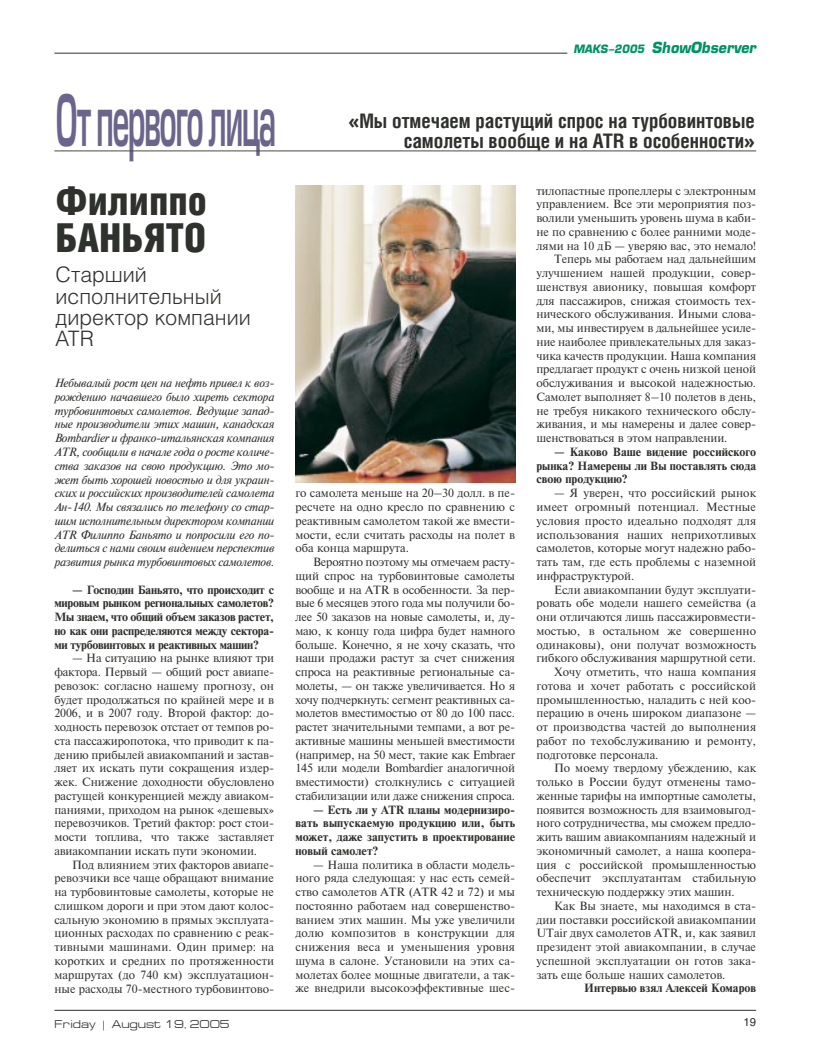
<style>
.page{position:relative;width:814px;height:1063px;background:#fff}
.page>*{position:absolute;margin:0;border:0;box-sizing:border-box;transform-origin:0 0}
.t1{font:69.12px "Europe Demi";letter-spacing:-.055em;color:#6b648b;scale:.43 1}
.t2{font:900 40px/37.5px "Helios Cond";color:#2f312d}
.t3{font:300 21.25px/21.2px "Helios";color:#2f312d}
.t4{font:700 20px/20px "Helios Cond";color:#2f312d;text-align:right}
.t5{font:italic 700 15px "Europe";color:#009265;scale:.94 1}
.t6{font:11.25px/13.8px "Newton C";color:#2f312d;text-align:justify}
.t7{font:italic 11.25px/13.8px "Newton C";letter-spacing:-.02em;color:#2f312d;text-align:justify}
.t8{font:700 11.25px/13.8px "Newton C";color:#2f312d;text-align:justify}
.t9{font:11.25px "Europe Ext";color:#2f312d}
.t10{font:11.25px "Helios";color:#2f312d}
.s1{font-size:11.25px}
.s2{font-family:"Futuris C"}
</style>
<div class="page">
<hr style="left:54px;top:1010px;width:702px;height:1px;background:#2f312d">
<hr style="left:54px;top:53px;width:513px;height:1px;background:#2f312d">
<hr style="left:54px;top:151px;width:702px;height:1px;background:#4d4947">
<img style="left:295px;top:185px;width:220px;height:297px">
<h1 class="t1" style="left:56px;top:96px;width:515px">От первого лица</h1>
<h2 class="t2" style="left:56px;top:186px;width:153px">Филиппо<br>БАНЬЯТО</h2>
<h3 class="t3" style="left:56px;top:266px;width:197px">Старший исполнительный директор компании<br>ATR</h3>
<p class="t7" style="left:54px;top:377px;width:221px">Небывалый рост цен на нефть привел к воз&shy;рождению начавшего было хиреть сектора турбовинтовых самолетов. Ведущие запад&shy;ные производители этих машин, канадская Bombardier и франко-итальянская компания ATR, сообщили в начале года о росте количе&shy;ства заказов на свою продукцию. Это мо&shy;жет быть хорошей новостью и для украин&shy;ских и российских производителей самолета Ан-140. Мы связались по телефону со стар&shy;шим исполнительным директором компании ATR Филиппо Баньято и попросили его по&shy;делиться с нами своим видением перспектив развития рынка турбовинтовых самолетов.</p>
<p class="t8" style="left:54px;top:584px;width:221px;text-indent:18px">— Господин Баньято, что происходит с мировым рынком региональных самолетов?<br>Мы знаем, что общий объем заказов растет, но как они распределяются между сектора&shy;ми турбовинтовых и реактивных машин?</p>
<p class="t6" style="left:54px;top:652px;width:221px;text-indent:18px">— На ситуацию на рынке влияют три фактора. Первый — общий рост авиапе&shy;ревозок: согласно нашему прогнозу, он будет продолжаться по крайней мере и в 2006, и в 2007 году. Второй фактор: до&shy;ходность перевозок отстает от темпов ро&shy;ста пассажиропотока, что приводит к па&shy;дению прибылей авиакомпаний и застав&shy;ляет их искать пути сокращения издер&shy;жек. Снижение доходности обусловлено растущей конкуренцией между авиаком&shy;паниями, приходом на рынок «дешевых» перевозчиков. Третий фактор: рост стои&shy;мости топлива, что также заставляет авиакомпании искать пути экономии.</p>
<p class="t6" style="left:54px;top:859px;width:221px;text-indent:18px">Под влиянием этих факторов авиапе&shy;ревозчики все чаще обращают внимание на турбовинтовые самолеты, которые не слишком дороги и при этом дают колос&shy;сальную экономию в прямых эксплуата&shy;ционных расходах по сравнению с реак&shy;тивными машинами. Один пример: на коротких и средних по протяженности маршрутах (до 740 км) эксплуатацион&shy;ные расходы 70-местного турбовинтово-</p>
<h3 class="t5" style="left:574px;top:42px;width:196px"><span class="s1">MAKS−2005</span> ShowObserver</h3>
<h3 class="t4" style="left:348px;top:113px;width:408px"><span class="s2">«</span>Мы отмечаем растущий спрос на турбовинтовые самолеты вообще и на ATR в особенности<span class="s2">»</span></h3>
<p class="t6" style="left:295px;top:487px;width:221px">го самолета меньше на 20–30 долл. в пе&shy;ресчете на одно кресло по сравнению с реактивным самолетом такой же вмести&shy;мости, если считать расходы на полет в оба конца маршрута.</p>
<p class="t6" style="left:295px;top:556px;width:221px;text-indent:18px">Вероятно поэтому мы отмечаем расту&shy;щий спрос на турбовинтовые самолеты вообще и на ATR в особенности. За пер&shy;вые 6 месяцев этого года мы получили бо&shy;лее 50 заказов на новые самолеты, и, ду&shy;маю, к концу года цифра будет намного больше. Конечно, я не хочу сказать, что наши продажи растут за счет снижения спроса на реактивные региональные са&shy;молеты, — он также увеличивается. Но я хочу подчеркнуть: сегмент реактивных са&shy;молетов вместимостью от 80 до 100 пасс. растет значительными темпами, а вот ре&shy;активные машины меньшей вместимости (например, на 50 мест, такие как Embraer 145 или модели Bombardier аналогичной вместимости) столкнулись с ситуацией стабилизации или даже снижения спроса.</p>
<p class="t8" style="left:295px;top:804px;width:221px;text-indent:18px">— Есть ли у ATR планы модернизиро&shy;вать выпускаемую продукцию или, быть может, даже запустить в проектирование новый самолет?</p>
<p class="t6" style="left:295px;top:859px;width:221px;text-indent:18px">— Наша политика в области модель&shy;ного ряда следующая: у нас есть семей&shy;ство самолетов ATR (ATR 42 и 72) и мы постоянно работаем над совершенство&shy;ванием этих машин. Мы уже увеличили долю композитов в конструкции для снижения веса и уменьшения уровня шума в салоне. Установили на этих са&shy;молетах более мощные двигатели, а так&shy;же внедрили высокоэффективные шес-</p>
<p class="t6" style="left:536px;top:185px;width:221px">тилопастные пропеллеры с электронным</p>
<p class="t6" style="left:536px;top:199px;width:221px">управлением. Все эти мероприятия поз-</p>
<p class="t6" style="left:536px;top:212px;width:221px">волили уменьшить уровень шума в каби-</p>
<p class="t6" style="left:536px;top:226px;width:221px">не по сравнению с более ранними моде-</p>
<p class="t6" style="left:536px;top:240px;width:221px">лями на 10 дБ — уверяю вас, это немало!</p>
<p class="t6" style="left:554px;top:254px;width:203px">Теперь мы работаем над дальнейшим</p>
<p class="t6" style="left:536px;top:267px;width:221px">улучшением нашей продукции, совер-</p>
<p class="t6" style="left:536px;top:281px;width:221px">шенствуя авионику, повышая комфорт</p>
<p class="t6" style="left:536px;top:295px;width:221px">для пассажиров, снижая стоимость тех-</p>
<p class="t6" style="left:536px;top:309px;width:221px">нического обслуживания. Иными слова-</p>
<p class="t6" style="left:536px;top:322px;width:221px">ми, мы инвестируем в дальнейшее усиле-</p>
<p class="t6" style="left:536px;top:336px;width:221px">ние наиболее привлекательных для заказ-</p>
<p class="t6" style="left:536px;top:350px;width:221px">чика качеств продукции. Наша компания</p>
<p class="t6" style="left:536px;top:364px;width:221px">предлагает продукт с очень низкой ценой</p>
<p class="t6" style="left:536px;top:377px;width:221px">обслуживания и высокой надежностью.</p>
<p class="t6" style="left:536px;top:391px;width:221px">Самолет выполняет 8–10 полетов в день,</p>
<p class="t6" style="left:536px;top:405px;width:221px">не требуя никакого технического обслу-</p>
<p class="t6" style="left:536px;top:419px;width:221px">живания, и мы намерены и далее совер-</p>
<p class="t6" style="left:536px;top:432px;width:193px">шенствоваться в этом направлении.</p>
<p class="t8" style="left:536px;top:446px;width:221px;text-indent:18px">— Каково Ваше видение российского рынка? Намерены ли Вы поставлять сюда свою продукцию?</p>
<p class="t6" style="left:536px;top:487px;width:221px;text-indent:18px">— Я уверен, что российский рынок имеет огромный потенциал. Местные условия просто идеально подходят для использования наших неприхотливых самолетов, которые могут надежно рабо&shy;тать там, где есть проблемы с наземной инфраструктурой.</p>
<p class="t6" style="left:554px;top:584px;width:203px">Если авиакомпании будут эксплуати-</p>
<p class="t6" style="left:536px;top:597px;width:221px">ровать обе модели нашего семейства (а</p>
<p class="t6" style="left:536px;top:611px;width:221px">они отличаются лишь пассажировмести-</p>
<p class="t6" style="left:536px;top:625px;width:221px">мостью, в остальном же совершенно</p>
<p class="t6" style="left:536px;top:639px;width:221px">одинаковы), они получат возможность</p>
<p class="t6" style="left:536px;top:652px;width:221px">гибкого обслуживания маршрутной сети.</p>
<p class="t6" style="left:554px;top:666px;width:203px">Хочу отметить, что наша компания</p>
<p class="t6" style="left:536px;top:680px;width:221px">готова и хочет работать с российской</p>
<p class="t6" style="left:536px;top:694px;width:221px">промышленностью, наладить с ней коо-</p>
<p class="t6" style="left:536px;top:707px;width:221px">перацию в очень широком диапазоне —</p>
<p class="t6" style="left:536px;top:721px;width:221px">от производства частей до выполнения</p>
<p class="t6" style="left:536px;top:735px;width:221px">работ по техобслуживанию и ремонту,</p>
<p class="t6" style="left:536px;top:749px;width:124px">подготовке персонала.</p>
<p class="t6" style="left:554px;top:762px;width:203px">По моему твердому убеждению, как</p>
<p class="t6" style="left:536px;top:776px;width:221px">только в России будут отменены тамо-</p>
<p class="t6" style="left:536px;top:790px;width:221px">женные тарифы на импортные самолеты,</p>
<p class="t6" style="left:536px;top:804px;width:221px">появится возможность для взаимовыгод-</p>
<p class="t6" style="left:536px;top:817px;width:221px">ного сотрудничества, мы сможем предло-</p>
<p class="t6" style="left:536px;top:831px;width:221px">жить вашим авиакомпаниям надежный и</p>
<p class="t6" style="left:536px;top:845px;width:221px">экономичный самолет, а наша коопера-</p>
<p class="t6" style="left:536px;top:859px;width:221px">ция с российской промышленностью</p>
<p class="t6" style="left:536px;top:872px;width:221px">обеспечит эксплуатантам стабильную</p>
<p class="t6" style="left:536px;top:886px;width:200px">техническую поддержку этих машин.</p>
<p class="t6" style="left:554px;top:900px;width:203px">Как Вы знаете, мы находимся в ста-</p>
<p class="t6" style="left:536px;top:914px;width:221px">дии поставки российской авиакомпании</p>
<p class="t6" style="left:536px;top:927px;width:221px">UTair двух самолетов ATR, и, как заявил</p>
<p class="t6" style="left:536px;top:941px;width:221px">президент этой авиакомпании, в случае</p>
<p class="t6" style="left:536px;top:955px;width:221px">успешной эксплуатации он готов зака-</p>
<p class="t6" style="left:536px;top:969px;width:191px">зать еще больше наших самолетов.</p>
<p class="t8" style="left:584px;top:982px;width:173px">Интервью взял Алексей Комаров</p>
<p class="t9" style="left:54px;top:1019px;width:177px">Friday | August 19, 2005</p>
<p class="t10" style="left:743px;top:1017px;width:14px">19</p>
</div>
